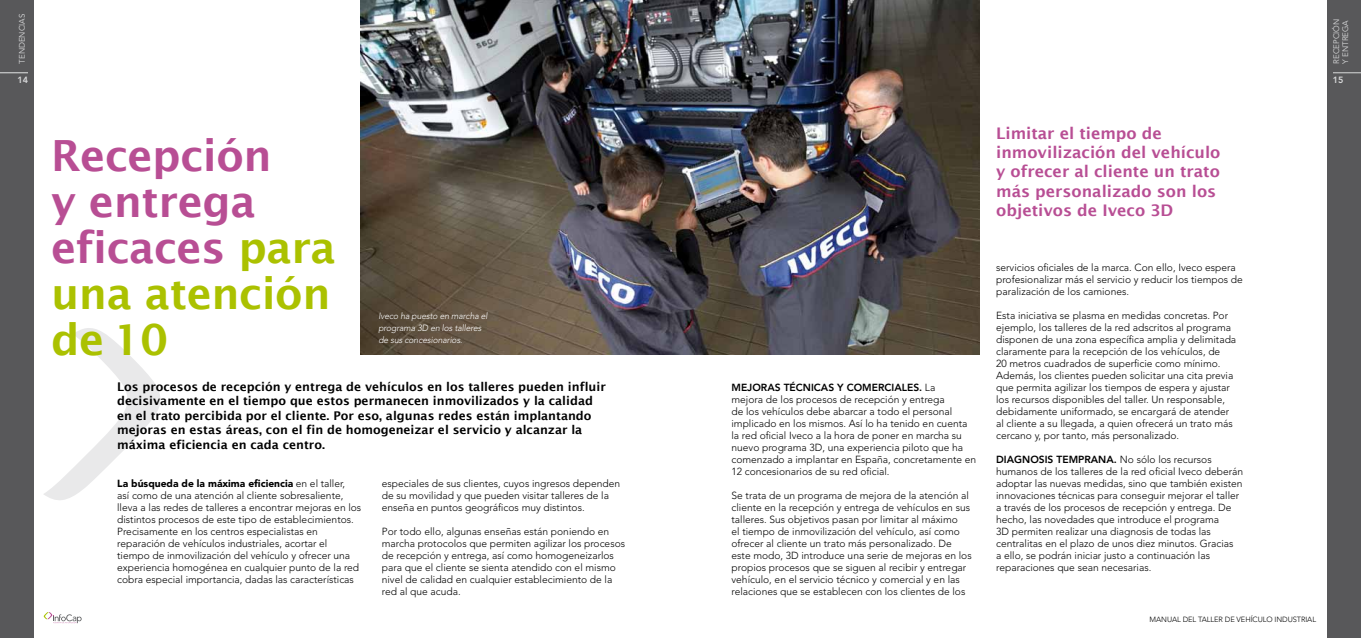
<style>
.page{position:relative;width:1361px;height:638px;background:#fff}
.page>*{position:absolute;margin:0;border:0;box-sizing:border-box;transform-origin:0 0}
.t1{font:600 43px/46px "Lucida Sans";letter-spacing:-.01em;color:#b84e94}
.t2{font:600 16px/19.2px "Lucida Sans";color:#b84e94}
.t3{font:600 12px/14.4px "Lucida Sans";color:#000}
.t4{font:300 10.2px/12px "Avenir";color:#000}
.t5{font:italic 300 9px/12px "Avenir";letter-spacing:-.01em;color:#fff;scale:.96 1}
.t6{font:800 9px "Avenir";color:#d9dadb}
.t7{font:8px/9px "Avenir";color:#d9dadb}
.t8{font:300 7.5px "Avenir";letter-spacing:-.01em;color:#000}
.s1{color:#abc100}
.s2{font-weight:800}
.s3{font-weight:900}
</style>
<div class="page">
<div style="left:0;top:0;width:34px;height:638px;background:#58585a"></div>
<svg style="left:0;top:73px;width:28px;height:1px"></svg>
<svg style="left:44px;top:612px;width:38px;height:12px"></svg>
<div style="left:1327px;top:0;width:34px;height:638px;background:#58585a"></div>
<svg style="left:1333px;top:73px;width:28px;height:1px"></svg>
<svg style="left:44px;top:328px;width:117px;height:172px"></svg>
<img style="left:361px;top:0;width:618px;height:355px">
<p class="t7" style="left:18px;top:64px;width:52px;rotate:-90deg">TENDENCIAS</p>
<p class="t6" style="left:17px;top:74px;width:12px">14</p>
<h1 class="t1" style="left:51px;top:132px;width:286px">Recepción<br>y entrega eficaces <span class="s1">para una atención de 10</span></h1>
<p class="t3" style="left:117px;top:379px;width:490px">Los procesos de recepción y entrega de vehículos en los talleres pueden influir decisivamente en el tiempo que estos permanecen inmovilizados y la calidad en el trato percibida por el cliente. Por eso, algunas redes están implantando mejoras en estas áreas, con el fin de homogeneizar el servicio y alcanzar la máxima eficiencia en cada centro.</p>
<p class="t4" style="left:731px;top:381px;width:246px"><span class="s2">MEJORAS TÉCNICAS Y COMERCIALES.</span> La<br>mejora de los procesos de recepción y entrega<br>de los vehículos debe abarcar a todo el personal implicado en los mismos. Así lo ha tenido en cuenta la red oficial Iveco a la hora de poner en marcha su nuevo programa 3D, una experiencia piloto que ha comenzado a implantar en España, concretamente en 12 concesionarios de su red oficial.</p>
<p class="t4" style="left:731px;top:489px;width:242px">Se trata de un programa de mejora de la atención al cliente en la recepción y entrega de vehículos en sus talleres. Sus objetivos pasan por limitar al máximo<br>el tiempo de inmovilización del vehículo, así como ofrecer al cliente un trato más personalizado. De este modo, 3D introduce una serie de mejoras en los propios procesos que se siguen al recibir y entregar vehículo, en el servicio técnico y comercial y en las relaciones que se establecen con los clientes de los</p>
<p class="t5" style="left:378px;top:309px;width:115px">Iveco ha puesto en marcha el programa 3D en los talleres de sus concesionarios.</p>
<p class="t4" style="left:117px;top:477px;width:246px"><span class="s3">La búsqueda de la máxima eficiencia</span> en el taller,<br>así como de una atención al cliente sobresaliente, lleva a las redes de talleres a encontrar mejoras en los distintos procesos de este tipo de establecimientos.<br>Precisamente en los centros especialistas en reparación de vehículos industriales, acortar el tiempo de inmovilización del vehículo y ofrecer una experiencia homogénea en cualquier punto de la red cobra especial importancia, dadas las características</p>
<p class="t4" style="left:382px;top:477px;width:240px">especiales de sus clientes, cuyos ingresos dependen de su movilidad y que pueden visitar talleres de la enseña en puntos geográficos muy distintos.</p>
<p class="t4" style="left:382px;top:525px;width:245px">Por todo ello, algunas enseñas están poniendo en marcha protocolos que permiten agilizar los procesos de recepción y entrega, así como homogeneizarlos para que el cliente se sienta atendido con el mismo nivel de calidad en cualquier establecimiento de la red al que acuda.</p>
<p class="t7" style="left:1332px;top:64px;width:47px;rotate:-90deg">RECEPCIÓN<br>Y ENTREGA</p>
<p class="t6" style="left:1333px;top:74px;width:12px">15</p>
<h2 class="t2" style="left:996px;top:123px;width:226px">Limitar el tiempo de inmovilización del vehículo y ofrecer al cliente un trato más personalizado son los objetivos de Iveco 3D</h2>
<p class="t4" style="left:996px;top:261px;width:248px">servicios oficiales de la marca. Con ello, Iveco espera profesionalizar más el servicio y reducir los tiempos de paralización de los camiones.</p>
<p class="t4" style="left:996px;top:309px;width:242px">Esta iniciativa se plasma en medidas concretas. Por ejemplo, los talleres de la red adscritos al programa disponen de una zona específica amplia y delimitada claramente para la recepción de los vehículos, de<br>20 metros cuadrados de superficie como mínimo.<br>Además, los clientes pueden solicitar una cita previa que permita agilizar los tiempos de espera y ajustar los recursos disponibles del taller. U n responsable, debidamente uniformado, se encargará de atender al cliente a su llegada, a quien ofrecerá un trato más cercano y, por tanto, más personalizado.</p>
<p class="t4" style="left:996px;top:453px;width:249px"><span class="s2">DIAGNOSIS TEMPRANA.</span> N o sólo los recursos humanos de los talleres de la red oficial Iveco deberán adoptar las nuevas medidas, sino que también existen innovaciones técnicas para conseguir mejorar el taller a través de los procesos de recepción y entrega. De hecho, las novedades que introduce el programa<br>3D permiten realizar una diagnosis de todas las centralitas en el plazo de unos diez minutos. Gracias<br>a ello, se podrán iniciar justo a continuación las reparaciones que sean necesarias.</p>
<p class="t8" style="left:1149px;top:615px;width:168px">Manual del Taller de Vehículo Industrial</p>
</div>
